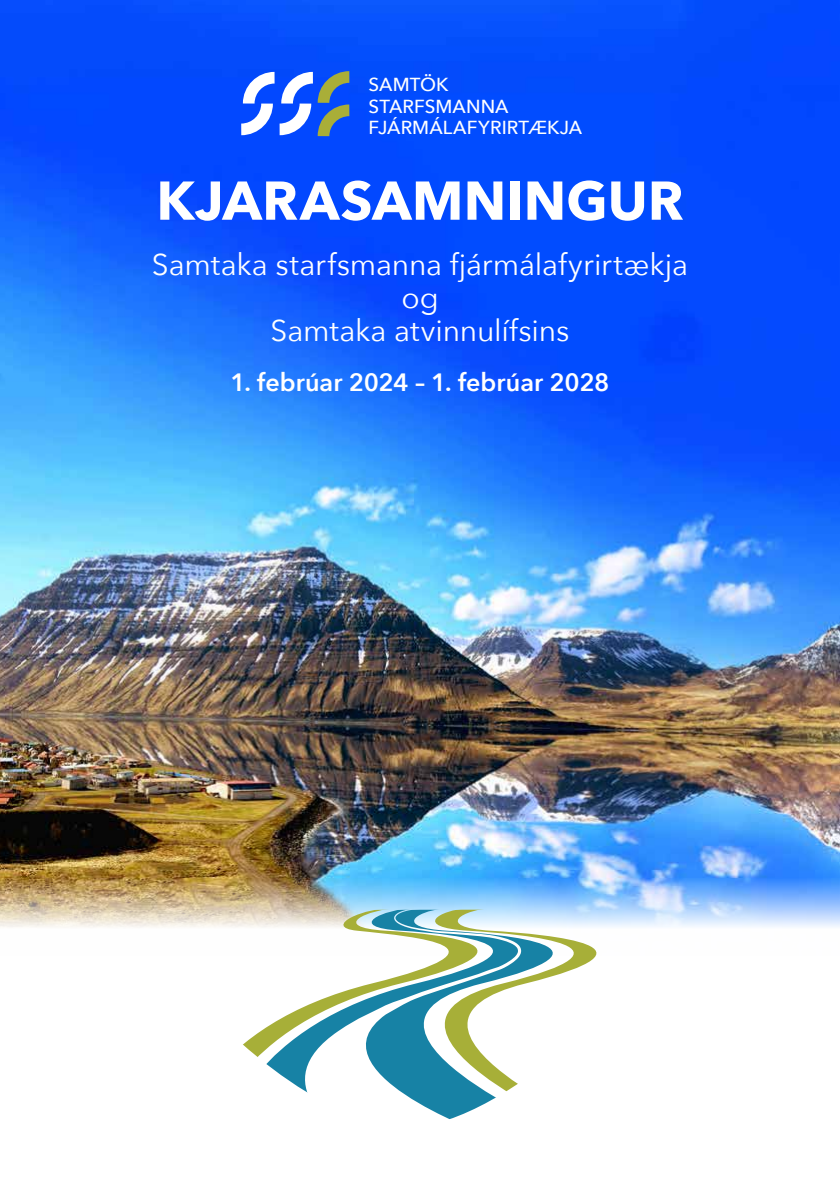
<style>
.page{position:relative;width:840px;height:1191px;background:#fff}
.page>*{position:absolute;margin:0;border:0;box-sizing:border-box;transform-origin:0 0}
.t1{font:700 54px "Avenir Next";color:#fff}
.t2{font:30px/33px "Avenir Next";letter-spacing:-.005em;color:#fff;text-align:center}
.t3{font:600 25px "Avenir Next";color:#fff}
.t4{font:500 18.8px/21.6px "Avenir Next";letter-spacing:.005em;color:#fff}
</style>
<div class="page">
<img style="left:0;top:0;width:839px;height:927px">
<svg style="left:564px;top:909px;width:35px;height:64px"></svg>
<svg style="left:240px;top:909px;width:324px;height:210px"></svg>
<svg style="left:241px;top:71px;width:108px;height:65px"></svg>
<p class="t4" style="left:368px;top:73px;width:215px">SAMTÖK<br>STARFSMANNA<br>FJÁRMÁLAFYRIRTÆKJA</p>
<h1 class="t1" style="left:156px;top:154px;width:528px">KJARASAMNINGUR</h1>
<p class="t2" style="left:152px;top:247px;width:537px">Samtaka starfsmanna fjármálafyrirtækja og<br>Samtaka atvinnulífsins</p>
<p class="t3" style="left:230px;top:361px;width:380px">1. febrúar 2024 – 1. febrúar 2028</p>
</div>
